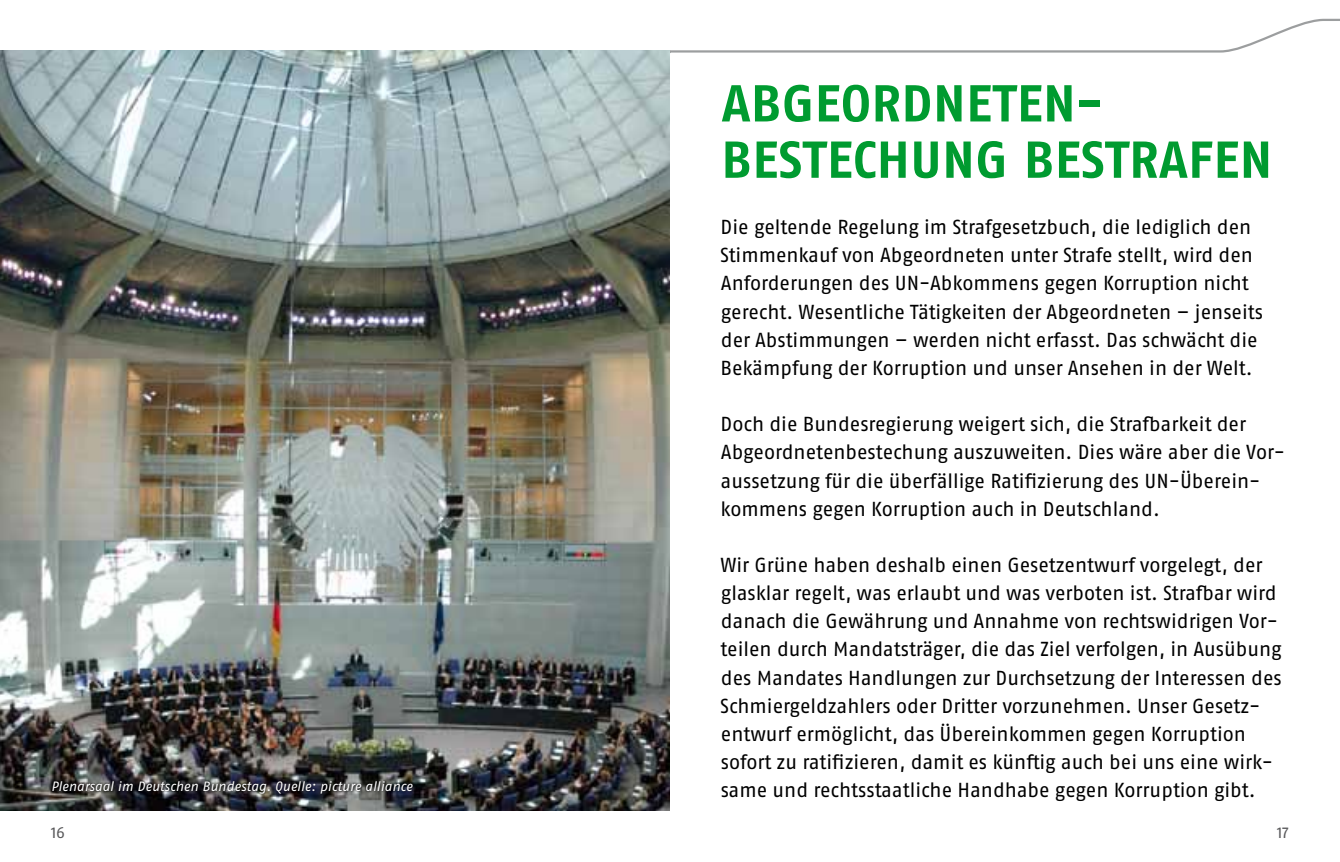
<style>
.page{position:relative;width:1340px;height:862px;background:#fff}
.page>*{position:absolute;margin:0;border:0;box-sizing:border-box;transform-origin:0 0}
.t1{font:700 51.75px/56.2px "Fago OT";letter-spacing:.01em;color:#009b30}
.t2{font:20.25px/28.1px "Fago OT";letter-spacing:-.005em;color:#000}
.t3{font:15.75px "Fago OT";color:#58585a}
.t4{font:italic 13.5px "Fago OT";letter-spacing:-.005em;color:#fff}
</style>
<div class="page">
<svg style="left:670px;top:18px;width:669px;height:35px"></svg>
<img style="left:0;top:50px;width:670px;height:760px">
<svg style="left:50px;top:779px;width:365px;height:16px;background:#2f2f32"></svg>
<p class="t4" style="left:51px;top:778px;width:363px">Plenarsaal im Deutschen Bundestag. Quelle: picture alliance</p>
<h1 class="t1" style="left:721px;top:75px;width:552px">ABGEORDNETEN-<br>BESTECH UNG BESTRAFEN</h1>
<p class="t2" style="left:720px;top:213px;width:544px">Die geltende Regelung im Strafgesetzbuch, die lediglich den Stimmenkauf von Abgeordneten unter Strafe stellt, wird den Anforderungen des UN-Abkommens gegen Korruption nicht gerecht. Wesentliche Tätigkeiten der Abgeordneten – jenseits der Abstimmungen – werden nicht erfasst. Das schwächt die Bekämpfung der Korruption und unser Ansehen in der Welt.</p>
<p class="t2" style="left:720px;top:410px;width:566px">Doch die Bundesregierung weigert sich, die Strafbarkeit der Abgeordnetenbestechung auszuweiten. Dies wäre aber die Vor&shy;aussetzung für die überfällige Ratifizierung des UN-Überein&shy;kommens gegen Korruption auch in Deutschland.</p>
<p class="t2" style="left:720px;top:550px;width:563px">Wir Grüne haben deshalb einen Gesetzentwurf vorgelegt, der glasklar regelt, was erlaubt und was verboten ist. Strafbar wird danach die Gewährung und Annahme von rechtswidrigen Vor&shy;teilen durch Mandatsträger, die das Ziel verfolgen, in Ausübung des Mandates Handlungen zur Durchsetzung der Interessen des Schmiergeldzahlers oder Dritter vorzunehmen. Unser Gesetz&shy;entwurf ermöglicht, das Übereinkommen gegen Korruption sofort zu ratifizieren, damit es künftig auch bei uns eine wirk&shy;same und rechtsstaatliche Handhabe gegen Korruption gibt.</p>
<p class="t3" style="left:51px;top:823px;width:16px">16</p>
<p class="t3" style="left:1276px;top:823px;width:13px">17</p>
</div>
